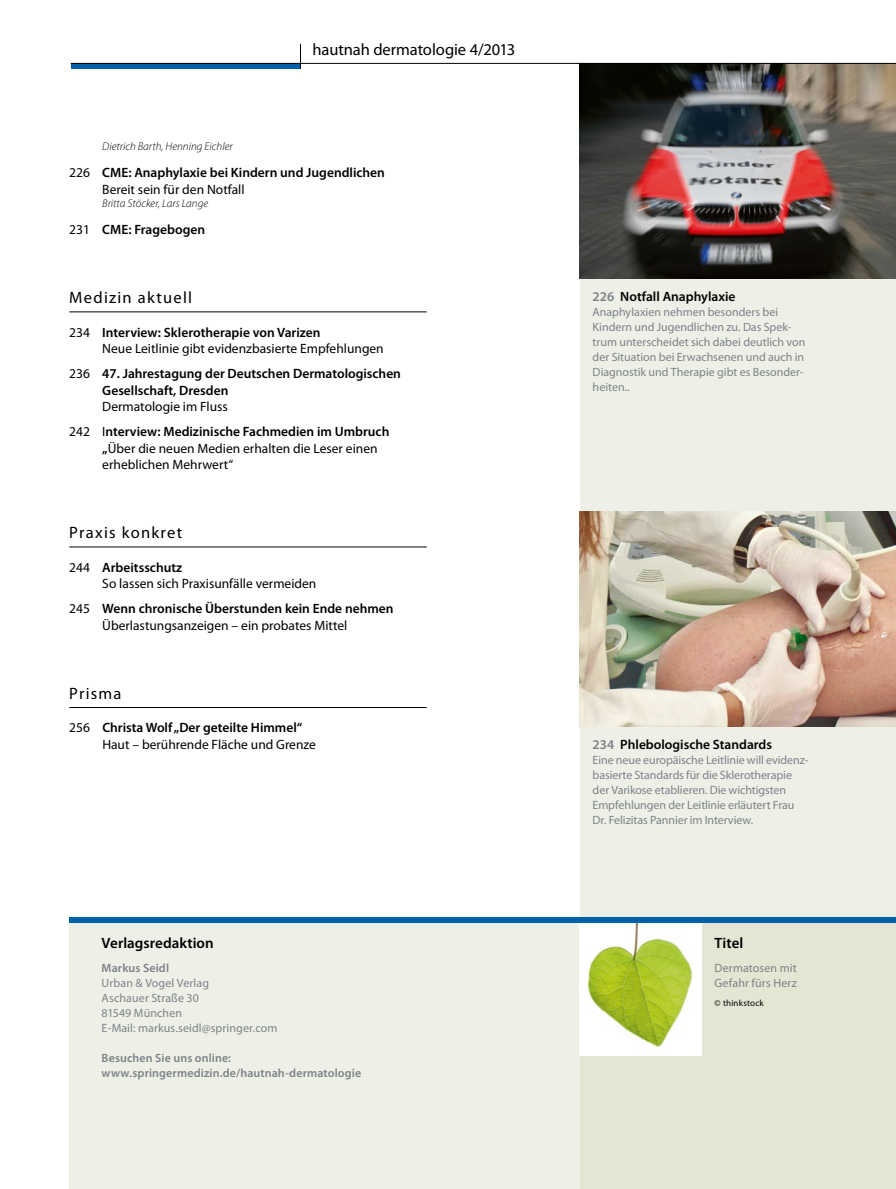
<style>
.page{position:relative;width:896px;height:1189px;background:#fff}
.page>*{position:absolute;margin:0;border:0;box-sizing:border-box;transform-origin:0 0}
.t1{font:16.5px "Myriad Pro";letter-spacing:.065em;color:#000}
.t2{font:16.5px "Myriad Pro";letter-spacing:-.005em;color:#000}
.t3{font:600 15px "Myriad Pro";color:#000}
.t4{font:13.5px/16.5px "Myriad Pro";color:#000}
.t5{font:600 13.5px/16.5px "Myriad Pro";color:#000}
.t6{font:12px/15px "Myriad Pro";letter-spacing:-.005em;color:#7c8286}
.t7{font:600 12px/15px "Myriad Pro";letter-spacing:.01em;color:#7c8286}
.t8{font:italic 300 11.25px "Myriad Pro";color:#000}
.t9{font:9px "Myriad Pro";letter-spacing:.015em;color:#000}
.s1{font-weight:400}
.s2{font-weight:600}
.s3{color:#7c8286}
</style>
<div class="page">
<div style="left:580px;top:67px;width:315px;height:1122px;background:#eef0e8"></div>
<div style="left:69px;top:918px;width:826px;height:271px;background:#eef0e8"></div>
<img style="left:580px;top:511px;width:315px;height:215px">
<img style="left:580px;top:64px;width:315px;height:214px">
<div style="left:580px;top:918px;width:315px;height:271px;background:#e4e6d3"></div>
<hr style="left:69px;top:312px;width:357px;height:1px;background:#000">
<hr style="left:69px;top:547px;width:357px;height:1px;background:#000">
<hr style="left:69px;top:707px;width:357px;height:1px;background:#000">
<img style="left:580px;top:923px;width:121px;height:133px">
<div style="left:69px;top:918px;width:826px;height:5px;background:#0060a7"></div>
<div style="left:71px;top:63px;width:229px;height:6px;background:#0060a7"></div>
<hr style="left:71px;top:63px;width:229px;height:1px;background:#000">
<hr style="left:300px;top:63px;width:595px;height:1px;background:#000">
<svg style="left:300px;top:44px;width:1px;height:25px"></svg>
<h1 class="t2" style="left:312px;top:39px;width:204px">hautnah dermatologie 4/2013</h1>
<p class="t8" style="left:102px;top:140px;width:132px">Dietrich Barth, Henning Eichler</p>
<p class="t5" style="left:102px;top:164px;width:284px;text-indent:-33px"><span class="s1">226</span> CME: Anaphylaxie bei Kindern und Jugendlichen<br><span class="s1">Bereit sein für den Notfall</span></p>
<p class="t8" style="left:102px;top:197px;width:107px">Britta Stöcker, Lars Lange</p>
<p class="t5" style="left:69px;top:221px;width:137px"><span class="s1">231</span> CME: Fragebogen</p>
<h1 class="t1" style="left:69px;top:287px;width:124px">Medizin aktuell</h1>
<p class="t4" style="left:102px;top:324px;width:283px;text-indent:-33px">234 <span class="s2">Interview: Sklerotherapie von Varizen<br></span>Neue Leitlinie gibt evidenzbasierte Empfehlungen</p>
<p class="t5" style="left:102px;top:365px;width:300px;text-indent:-33px"><span class="s1">236</span> 47. Jahrestagung der Deutschen Dermatologischen<br>Gesellschaft, Dresden</p>
<p class="t5" style="left:69px;top:394px;width:321px;line-height:25px;text-indent:33px"><span class="s1">Dermatologie im Fluss<br>242 I</span>nterview: Medizinische Fachmedien im Umbruch</p>
<p class="t4" style="left:102px;top:440px;width:277px"><span class="s2">„</span>Über die neuen Medien erhalten die Leser einen erheblichen Mehrwert“</p>
<h1 class="t1" style="left:69px;top:522px;width:114px">Praxis konkret</h1>
<p class="t4" style="left:102px;top:559px;width:216px;text-indent:-33px">244 <span class="s2">Arbeitsschutz<br></span>So lassen sich Praxisunfälle vermeiden</p>
<p class="t4" style="left:102px;top:600px;width:293px;text-indent:-33px">245 <span class="s2">Wenn chronische Überstunden kein Ende nehmen<br></span>Überlastungsanzeigen – ein probates Mittel</p>
<h1 class="t1" style="left:69px;top:683px;width:54px">Prisma</h1>
<p class="t4" style="left:102px;top:719px;width:215px;text-indent:-33px">256 <span class="s2">Christa Wolf „Der geteilte Himmel“<br></span>Haut – berührende Fläche und Grenze</p>
<p class="t3" style="left:102px;top:933px;width:113px">Verlagsredaktion</p>
<p class="t7" style="left:102px;top:960px;width:69px">Markus Seidl</p>
<p class="t6" style="left:102px;top:975px;width:177px">Urban &amp; Vogel Verlag<br>Aschauer Straße 30<br>81549 München<br>E-Mail: markus.seidl@springer.com</p>
<p class="t7" style="left:102px;top:1050px;width:261px">Besuchen Sie uns online: www.springermedizin.de/hautnah-dermatologie</p>
<p class="t5" style="left:592px;top:288px;width:144px"><span class="s3">226</span> Notfall Anaphylaxie</p>
<p class="t6" style="left:592px;top:304px;width:214px">Anaphylaxien nehmen besonders bei Kindern und Jugendlichen zu. Das Spek&shy;trum unterscheidet sich dabei deutlich von der Situation bei Erwachsenen und auch in Diagnostik und Therapie gibt es Besonder&shy;heiten..</p>
<p class="t5" style="left:592px;top:736px;width:181px"><span class="s3">234</span> Phlebologische Standards</p>
<p class="t6" style="left:592px;top:752px;width:217px">Eine neue europäische Leitlinie will evidenz&shy;basierte Standards für die Sklerotherapie der Varikose etablieren. Die wichtigsten Empfehlungen der Leitlinie erläutert Frau Dr. Felizitas Pannier im Interview.</p>
<p class="t3" style="left:714px;top:933px;width:30px">Titel</p>
<p class="t6" style="left:714px;top:960px;width:84px">Dermatosen mit<br>Gefahr fürs Herz</p>
<p class="t9" style="left:714px;top:997px;width:51px">© thinkstock</p>
</div>
